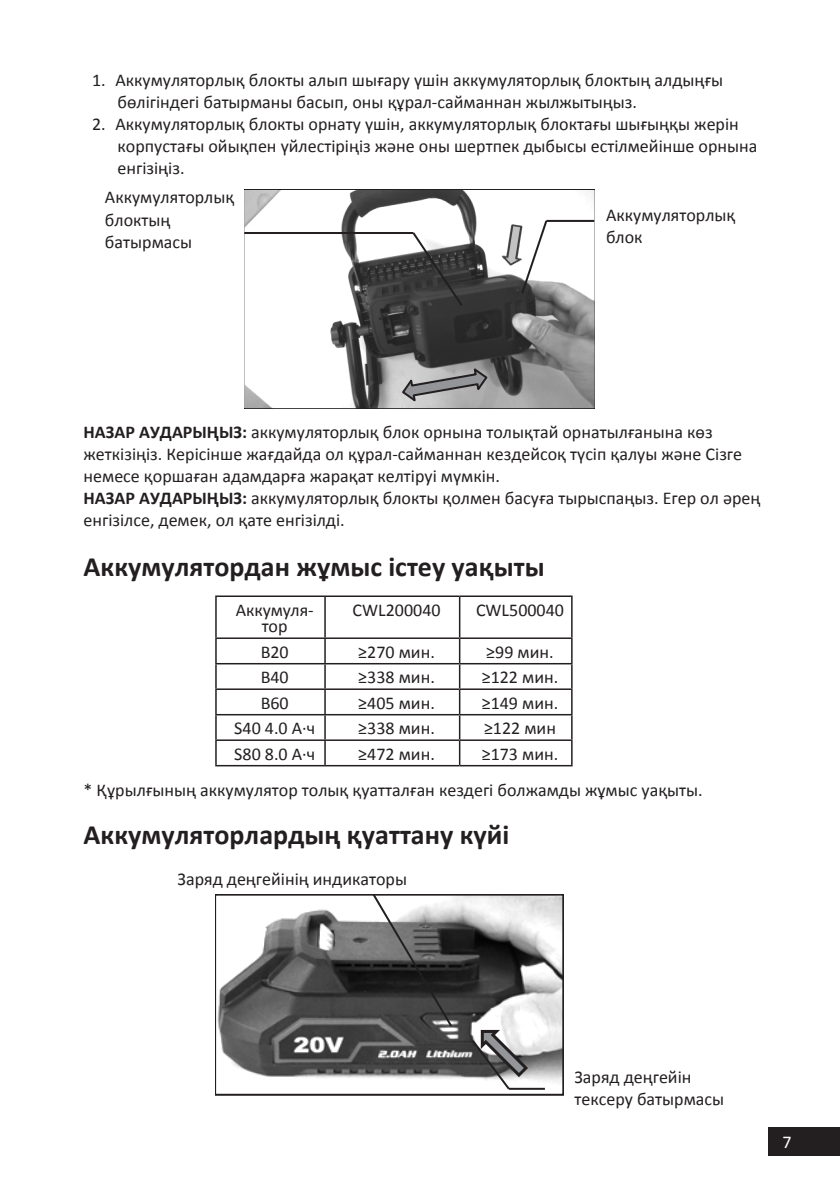
<style>
.page{position:relative;width:840px;height:1191px;background:#fff}
.page>*{position:absolute;margin:0;border:0;box-sizing:border-box;transform-origin:0 0}
.Заголовок_14{font:700 28px "Calibri";color:#231f20}
.t1{font:18px/22px "Calibri";color:#231f20}
.t2{font:18px "Calibri";color:#fff}
.s1{font-weight:700}
</style>
<div class="page">
<div style="left:767px;top:1126px;width:72px;height:29px;background:#231f20"></div>
<svg style="left:244px;top:190px;width:350px;height:218px"></svg>
<svg style="left:400px;top:365px;width:89px;height:40px;background:#a0a0a1"></svg>
<img style="left:499px;top:223px;width:20px;height:44px">
<svg style="left:410px;top:230px;width:54px;height:78px"></svg>
<hr style="left:244px;top:232px;width:169px;height:2px;background:#231f20">
<svg style="left:519px;top:218px;width:29px;height:78px"></svg>
<hr style="left:546px;top:220px;width:48px;height:2px;background:#231f20">
<svg style="left:215px;top:894px;width:347px;height:201px"></svg>
<svg style="left:370px;top:894px;width:84px;height:134px;background:#656565"></svg>
<svg style="left:470px;top:1028px;width:60px;height:63px"></svg>
<hr style="left:508px;top:1087px;width:36px;height:2px;background:#231f20">
<hr style="left:215px;top:595px;width:110px;height:2px;background:#231f20">
<hr style="left:215px;top:597px;width:1px;height:40px;background:#231f20">
<hr style="left:325px;top:595px;width:134px;height:2px;background:#231f20">
<hr style="left:324px;top:597px;width:1px;height:40px;background:#231f20">
<hr style="left:459px;top:595px;width:113px;height:2px;background:#231f20">
<hr style="left:458px;top:597px;width:2px;height:40px;background:#231f20">
<hr style="left:570px;top:597px;width:2px;height:40px;background:#231f20">
<hr style="left:215px;top:637px;width:110px;height:2px;background:#231f20">
<hr style="left:325px;top:637px;width:134px;height:2px;background:#231f20">
<hr style="left:459px;top:637px;width:113px;height:2px;background:#231f20">
<hr style="left:458px;top:639px;width:2px;height:24px;background:#231f20">
<hr style="left:570px;top:639px;width:2px;height:24px;background:#231f20">
<hr style="left:215px;top:663px;width:110px;height:1px;background:#231f20">
<hr style="left:325px;top:663px;width:134px;height:1px;background:#231f20">
<hr style="left:459px;top:663px;width:113px;height:1px;background:#231f20">
<hr style="left:458px;top:664px;width:2px;height:24px;background:#231f20">
<hr style="left:570px;top:664px;width:2px;height:24px;background:#231f20">
<hr style="left:215px;top:688px;width:110px;height:2px;background:#231f20">
<hr style="left:325px;top:688px;width:134px;height:2px;background:#231f20">
<hr style="left:459px;top:688px;width:113px;height:2px;background:#231f20">
<hr style="left:458px;top:690px;width:2px;height:24px;background:#231f20">
<hr style="left:570px;top:690px;width:2px;height:24px;background:#231f20">
<hr style="left:215px;top:714px;width:110px;height:1px;background:#231f20">
<hr style="left:325px;top:714px;width:134px;height:1px;background:#231f20">
<hr style="left:459px;top:714px;width:113px;height:1px;background:#231f20">
<hr style="left:458px;top:715px;width:2px;height:24px;background:#231f20">
<hr style="left:570px;top:715px;width:2px;height:24px;background:#231f20">
<hr style="left:215px;top:739px;width:110px;height:2px;background:#231f20">
<svg style="left:215px;top:639px;width:1px;height:126px"></svg>
<hr style="left:325px;top:739px;width:134px;height:2px;background:#231f20">
<svg style="left:324px;top:639px;width:1px;height:126px"></svg>
<hr style="left:459px;top:739px;width:113px;height:2px;background:#231f20">
<hr style="left:458px;top:741px;width:2px;height:24px;background:#231f20">
<hr style="left:570px;top:741px;width:2px;height:24px;background:#231f20">
<hr style="left:215px;top:765px;width:110px;height:1px;background:#231f20">
<hr style="left:325px;top:765px;width:134px;height:1px;background:#231f20">
<hr style="left:459px;top:765px;width:113px;height:1px;background:#231f20">
<p class="t1" style="left:117px;top:69px;width:606px;text-indent:-26px">1. Аккумуляторлық блокты алып шығару үшін аккумуляторлық блоктың алдыңғы бөлігіндегі батырманы басып, оны құрал-сайманнан жылжытыңыз.</p>
<p class="t1" style="left:117px;top:113px;width:641px;text-indent:-26px">2. Аккумуляторлық блокты орнату үшін, аккумуляторлық блоктағы шығыңқы жерін корпустағы ойықпен үйлестіріңіз және оны шертпек дыбысы естілмейінше орнына енгізіңіз.</p>
<p class="t1" style="left:105px;top:187px;width:131px">Аккумуляторлық блоктың батырмасы</p>
<p class="t1" style="left:605px;top:204px;width:131px">Аккумуляторлық блок</p>
<p class="t1" style="left:83px;top:421px;width:659px"><span class="s1">НАЗАР АУДАРЫҢЫЗ:</span> аккумуляторлық блок орнына толықтай орнатылғанына көз жеткізіңіз. Керісінше жағдайда ол құрал-сайманнан кездейсоқ түсіп қалуы және Сізге немесе қоршаған адамдарға жарақат келтіруі мүмкін.</p>
<p class="t1" style="left:83px;top:487px;width:678px"><span class="s1">НАЗАР АУДАРЫҢЫЗ:</span> аккумуляторлық блокты қолмен басуға тырыспаңыз. Егер ол әрең енгізілсе, демек, ол қате енгізілді.</p>
<p class="Заголовок_14" style="left:83px;top:548px;width:462px">Аккумулятордан жұмыс істеу уақыты</p>
<p class="t1" style="left:235px;top:601px;width:80px;line-height:16.4px;text-align:center">Аккумуля&shy;тор</p>
<p class="t1" style="left:352px;top:599px;width:89px">CWL200040</p>
<p class="t1" style="left:475px;top:599px;width:89px">CWL500040</p>
<p class="t1" style="left:260px;top:641px;width:30px">B20</p>
<p class="t1" style="left:358px;top:641px;width:78px">≥270 мин.</p>
<p class="t1" style="left:486px;top:641px;width:69px">≥99 мин.</p>
<p class="t1" style="left:260px;top:666px;width:30px">B40</p>
<p class="t1" style="left:358px;top:666px;width:78px">≥338 мин.</p>
<p class="t1" style="left:481px;top:666px;width:78px">≥122 мин.</p>
<p class="t1" style="left:260px;top:692px;width:30px">B60</p>
<p class="t1" style="left:358px;top:692px;width:78px">≥405 мин.</p>
<p class="t1" style="left:481px;top:692px;width:78px">≥149 мин.</p>
<p class="t1" style="left:234px;top:717px;width:82px">S40 4.0 А·ч</p>
<p class="t1" style="left:358px;top:717px;width:78px">≥338 мин.</p>
<p class="t1" style="left:483px;top:717px;width:73px">≥122 мин</p>
<p class="t1" style="left:234px;top:743px;width:82px">S80 8.0 А·ч</p>
<p class="t1" style="left:358px;top:743px;width:78px">≥472 мин.</p>
<p class="t1" style="left:481px;top:743px;width:78px">≥173 мин.</p>
<p class="t1" style="left:83px;top:779px;width:620px">* Құрылғының аккумулятор толық қуатталған кездегі болжамды жұмыс уақыты.</p>
<p class="Заголовок_14" style="left:83px;top:816px;width:427px">Аккумуляторлардың қуаттану күйі</p>
<p class="t1" style="left:177px;top:867px;width:231px">Заряд деңгейінің индикаторы</p>
<p class="t1" style="left:574px;top:1066px;width:151px">Заряд деңгейін тексеру батырмасы</p>
<p class="t2" style="left:782px;top:1130px;width:11px">7</p>
</div>
